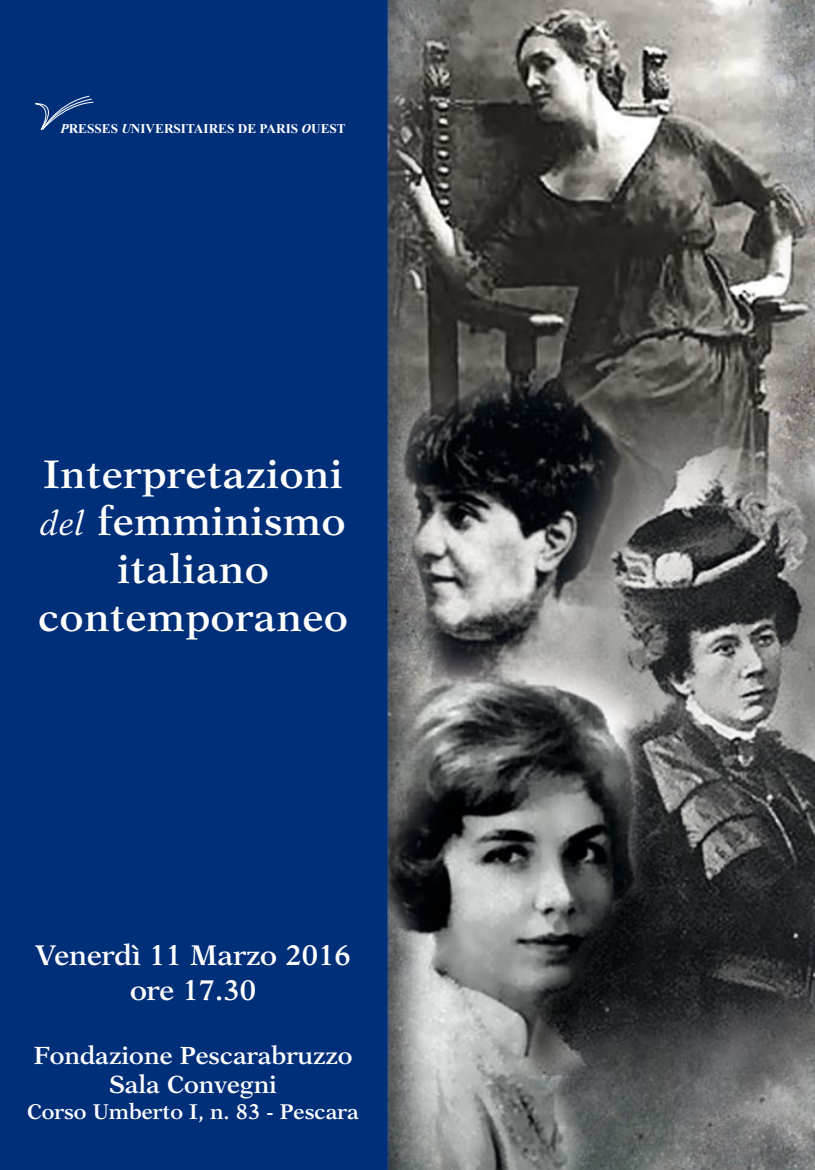
<style>
.page{position:relative;width:815px;height:1170px;background:#fff}
.page>*{position:absolute;margin:0;border:0;box-sizing:border-box;transform-origin:0 0}
.t1{font:600 39.75px/47.8px "New Aster";letter-spacing:.02em;color:#fff;text-align:center}
.t2{font:600 28.5px/34.2px "New Aster";color:#fff;text-align:center}
.t3{font:600 24.75px/29.8px "New Aster";color:#fff;text-align:center}
.t4{font:600 21.5px "New Aster";color:#fff}
.t5{font:700 13.25px "Times New Roman";color:#fff}
.s1{font-style:italic}
.s2{font-weight:400;font-style:italic;font-size:33.25px}
</style>
<div class="page">
<img style="left:386px;top:0;width:429px;height:1169px">
<div style="left:0;top:0;width:386px;height:1169px;background:#002f7a"></div>
<svg style="left:35px;top:95px;width:59px;height:35px"></svg>
<p class="t5" style="left:61px;top:119px;width:287px"><span class="s1">P</span>RESSES <span class="s1">U</span>NIVERSITAIRES DE PARIS <span class="s1">O</span>UEST</p>
<p class="t1" style="left:38px;top:449px;width:311px">Interpretazioni <span class="s2">del</span> femminismo italiano contemporaneo</p>
<p class="t2" style="left:35px;top:937px;width:317px">Venerdì 11 Marzo 2016 ore 17.30</p>
<p class="t3" style="left:34px;top:1039px;width:320px">Fondazione Pescarabruzzo<br>Sala Convegni</p>
<p class="t4" style="left:27px;top:1098px;width:333px">Corso Umberto I, n. 83 - Pescara</p>
</div>
